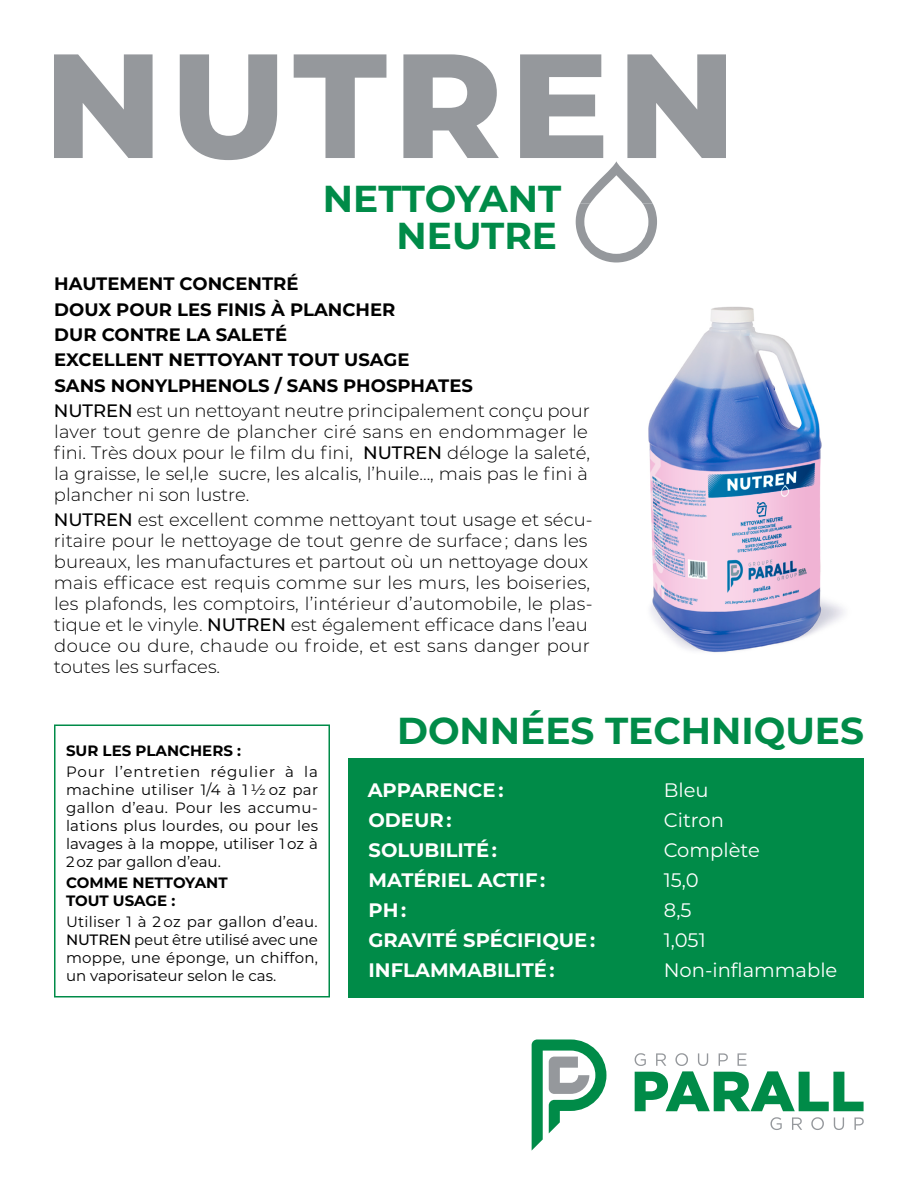
<style>
.page{position:relative;width:918px;height:1188px;background:#fff}
.page>*{position:absolute;margin:0;border:0;box-sizing:border-box;transform-origin:0 0}
.t1{font:700 37.5px/37.5px "Montserrat";color:#008b48;text-align:right}
.t2{font:700 19.5px "Montserrat";color:#fff}
.t3{font:19.5px "Montserrat";color:#fff}
.t4{font:300 18px/21px "Montserrat";color:#000}
.t5{font:700 18px/25.3px "Montserrat";color:#000}
.t6{font:15px/18px "Montserrat";letter-spacing:.01em;color:#000;text-align:justify}
.t7{font:700 15px/18px "Montserrat";color:#000}
.s1{font-weight:500}
.s2{font-weight:300}
</style>
<div class="page">
<svg style="left:532px;top:1040px;width:74px;height:110px"></svg>
<svg style="left:635px;top:1053px;width:229px;height:58px"></svg>
<svg style="left:770px;top:1117px;width:12px;height:13px"></svg>
<svg style="left:792px;top:1117px;width:10px;height:13px"></svg>
<svg style="left:811px;top:1117px;width:13px;height:13px"></svg>
<svg style="left:834px;top:1117px;width:10px;height:13px"></svg>
<svg style="left:854px;top:1117px;width:10px;height:13px"></svg>
<div style="left:348px;top:758px;width:516px;height:240px;background:#008b48"></div>
<svg style="left:54px;top:54px;width:99px;height:104px"></svg>
<svg style="left:180px;top:54px;width:97px;height:106px"></svg>
<svg style="left:294px;top:54px;width:92px;height:104px"></svg>
<svg style="left:403px;top:54px;width:96px;height:104px"></svg>
<svg style="left:520px;top:54px;width:206px;height:209px"></svg>
<div style="left:54px;top:724px;width:276px;height:274px;border:2px solid #008b48"></div>
<img style="left:648px;top:306px;width:196px;height:347px">
<h1 class="t1" style="left:323px;top:178px;width:240px">NETTOYANT<br>NEUTRE</h1>
<p class="t5" style="left:54px;top:270px;width:537px">HAUTEMENT CONCENTRÉ<br>DOUX POUR LES FINIS À PLANCHER<br>DUR CONTRE LA SALETÉ<br>EXCELLENT NETTOYANT TOUT USAGE<br>SANS NONYLPHENOLS / SANS PHOSPHATES<br><span class="s1">NUTREN</span> <span class="s2">est un nettoyant neutre principalement conçu pour</span></p>
<p class="t4" style="left:54px;top:421px;width:538px">laver tout genre de plancher ciré sans en endommager le fini. Très doux pour le film du fini, <span class="s1">NUTREN</span> déloge la saleté, la graisse, le sel,le sucre, les alcalis, l’huile..., mais pas le fini à plancher ni son lustre.</p>
<p class="t4" style="left:54px;top:509px;width:540px"><span class="s1">NUTREN</span> est excellent comme nettoyant tout usage et sécu&shy;ritaire pour le nettoyage de tout genre de surface ; dans les bureaux, les manufactures et partout où un nettoyage doux mais efficace est requis comme sur les murs, les boiseries, les plafonds, les comptoirs, l’intérieur d’automobile, le plas&shy;tique et le vinyle. <span class="s1">NUTREN</span> est également efficace dans l’eau douce ou dure, chaude ou froide, et est sans danger pour toutes les surfaces.</p>
<p class="t7" style="left:66px;top:741px;width:177px">SUR LES PLANCHERS :</p>
<p class="t6" style="left:66px;top:762px;width:254px">Pour l’entretien régulier à la machine utiliser 1/4 à 1 ½ oz par gallon d’eau. Pour les accumu&shy;lations plus lourdes, ou pour les lavages à la moppe, utiliser 1 oz à 2 oz par gallon d’eau.</p>
<p class="t7" style="left:66px;top:873px;width:163px">COMME NETTOYANT<br>TOUT USAGE :</p>
<p class="t6" style="left:66px;top:912px;width:254px">Utiliser 1 à 2 oz par gallon d’eau.<br><span class="s1">NUTREN</span> peut être utilisé avec une moppe, une éponge, un chiffon, un vaporisateur selon le cas.</p>
<h1 class="t1" style="left:397px;top:711px;width:469px">DONNÉES TECHNIQUES</h1>
<p class="t2" style="left:368px;top:776px;width:137px">APPARENCE :</p>
<p class="t3" style="left:664px;top:777px;width:46px">Bleu</p>
<p class="t2" style="left:368px;top:806px;width:85px">ODEUR :</p>
<p class="t3" style="left:664px;top:807px;width:62px">Citron</p>
<p class="t2" style="left:369px;top:836px;width:130px">SOLUBILITÉ :</p>
<p class="t3" style="left:664px;top:837px;width:98px">Complète</p>
<p class="t2" style="left:369px;top:866px;width:178px">MATÉRIEL ACTIF :</p>
<p class="t3" style="left:664px;top:867px;width:36px">15,0</p>
<p class="t2" style="left:369px;top:896px;width:39px">PH :</p>
<p class="t3" style="left:664px;top:897px;width:29px">8,5</p>
<p class="t2" style="left:368px;top:926px;width:228px">GRAVITÉ SPÉCIFIQUE :</p>
<p class="t3" style="left:664px;top:927px;width:43px">1,051</p>
<p class="t2" style="left:369px;top:956px;width:188px">INFLAMMABILITÉ :</p>
<p class="t3" style="left:664px;top:957px;width:175px">Non-inflammable</p>
</div>
